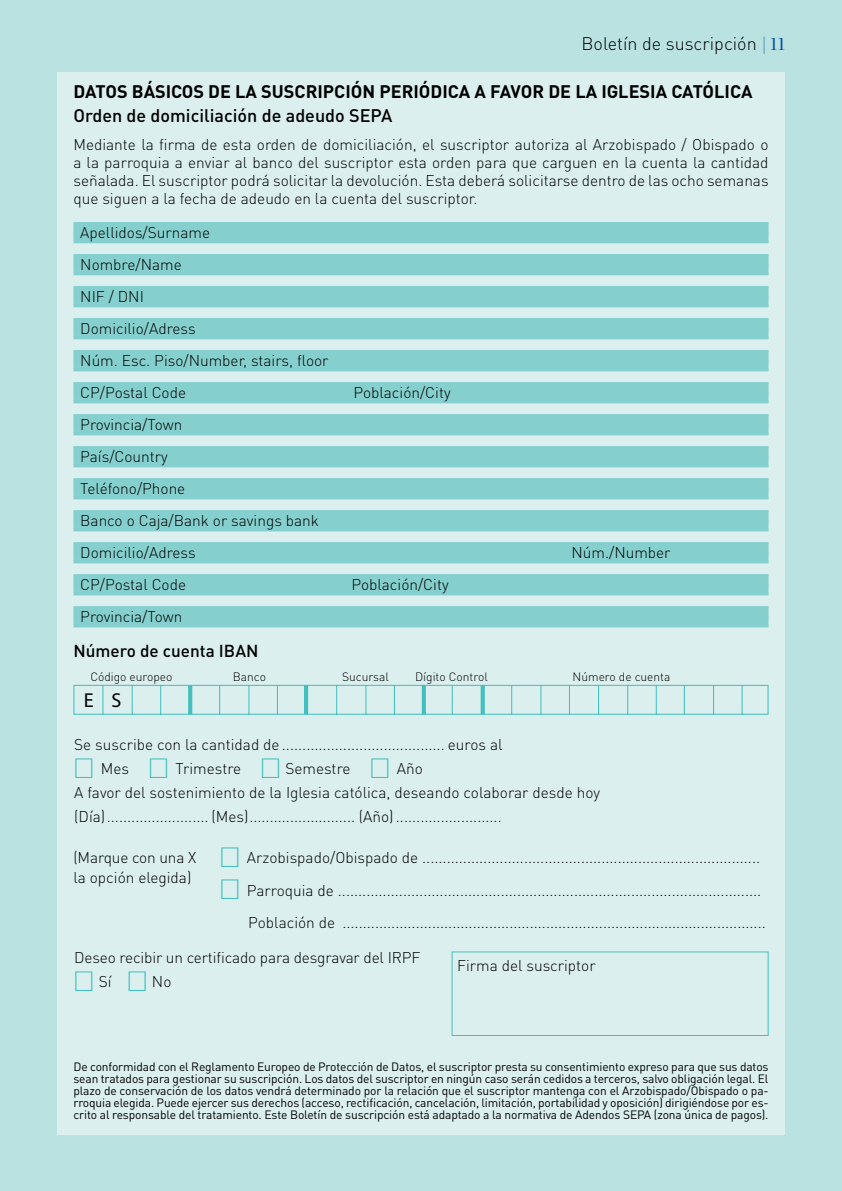
<style>
.page{position:relative;width:842px;height:1191px;background:#b9e2e1}
.page>*{position:absolute;margin:0;border:0;box-sizing:border-box;transform-origin:0 0}
.t1{font:20.2px "Myriad Pro";color:#000}
.t2{font:700 18px "DIN Pro";color:#000}
.t3{font:500 18px "DIN Pro";color:#000}
.t4{font:300 18px "DIN Pro";color:#000}
.t5{font:500 17.2px "DIN Pro";color:#000}
.t6{font:300 15.4px/32px "DIN Pro";color:#000}
.t7{font:12px/12px "DIN Pro";letter-spacing:-.01em;color:#000;text-align:justify}
.t8{font:300 12px "DIN Pro";color:#000}
.s1{font-family:"Chronicle Display";font-weight:400;color:#0251a3}
.s2{font-family:"Flama Semicondensed";font-size:27.4px;color:#42c0bd}
</style>
<div class="page">
<div style="left:57px;top:72px;width:727px;height:1062px;background:#dbefee"></div>
<div style="left:73px;top:222px;width:695px;height:12px;background:#85d0ce"></div>
<div style="left:73px;top:233px;width:695px;height:10px;background:#85d0ce"></div>
<div style="left:73px;top:254px;width:695px;height:12px;background:#85d0ce"></div>
<div style="left:73px;top:265px;width:695px;height:10px;background:#85d0ce"></div>
<div style="left:73px;top:286px;width:695px;height:12px;background:#85d0ce"></div>
<div style="left:73px;top:297px;width:695px;height:10px;background:#85d0ce"></div>
<div style="left:73px;top:318px;width:695px;height:12px;background:#85d0ce"></div>
<div style="left:73px;top:329px;width:695px;height:10px;background:#85d0ce"></div>
<div style="left:73px;top:350px;width:695px;height:12px;background:#85d0ce"></div>
<div style="left:73px;top:361px;width:695px;height:10px;background:#85d0ce"></div>
<div style="left:73px;top:382px;width:695px;height:12px;background:#85d0ce"></div>
<div style="left:73px;top:393px;width:695px;height:10px;background:#85d0ce"></div>
<div style="left:73px;top:414px;width:695px;height:12px;background:#85d0ce"></div>
<div style="left:73px;top:425px;width:695px;height:10px;background:#85d0ce"></div>
<div style="left:73px;top:446px;width:695px;height:12px;background:#85d0ce"></div>
<div style="left:73px;top:457px;width:695px;height:10px;background:#85d0ce"></div>
<div style="left:73px;top:478px;width:695px;height:12px;background:#85d0ce"></div>
<div style="left:73px;top:489px;width:695px;height:10px;background:#85d0ce"></div>
<div style="left:73px;top:510px;width:695px;height:12px;background:#85d0ce"></div>
<div style="left:73px;top:521px;width:695px;height:10px;background:#85d0ce"></div>
<div style="left:73px;top:542px;width:695px;height:12px;background:#85d0ce"></div>
<div style="left:73px;top:553px;width:695px;height:10px;background:#85d0ce"></div>
<div style="left:73px;top:574px;width:695px;height:12px;background:#85d0ce"></div>
<div style="left:73px;top:585px;width:695px;height:10px;background:#85d0ce"></div>
<div style="left:73px;top:606px;width:695px;height:12px;background:#85d0ce"></div>
<div style="left:73px;top:617px;width:695px;height:10px;background:#85d0ce"></div>
<svg style="left:73px;top:684px;width:696px;height:31px"></svg>
<div style="left:452px;top:951px;width:316px;height:85px;border:1px solid #42c0bd"></div>
<p class="t4" style="left:581px;top:31px;width:205px">Boletín de suscripción <span class="s1">| 11</span></p>
<p class="t2" style="left:73px;top:79px;width:680px">DATOS BÁSICOS DE LA SUSCRIPCIÓN PERIÓDICA A FAVOR DE LA IGLESIA CATÓLICA</p>
<p class="t3" style="left:73px;top:103px;width:320px">Orden de domiciliación de adeudo SEPA</p>
<p class="t6" style="left:73px;top:135px;width:697px;line-height:18px;text-align:justify">Mediante la firma de esta orden de domiciliación, el suscriptor autoriza al Arzobispado / Obispado o a la parroquia a enviar al banco del suscriptor esta orden para que carguen en la cuenta la cantidad señalada. El suscriptor podrá solicitar la devolución. Esta deberá solicitarse dentro de las ocho semanas que siguen a la fecha de adeudo en la cuenta del suscriptor.</p>
<p class="t6" style="left:80px;top:216px;width:250px">Apellidos/Surname<br>Nombre/Name<br>NIF / DNI<br>Domicilio/Adress<br>Núm. Esc. Piso/Number, stairs, floor<br>CP/Postal Code</p>
<p class="t6" style="left:353px;top:376px;width:99px">Población/City</p>
<p class="t6" style="left:80px;top:408px;width:240px">Provincia/Town<br>País/Country<br>Teléfono/Phone<br>Banco o Caja/Bank or savings bank<br>Domicilio/Adress</p>
<p class="t6" style="left:571px;top:536px;width:101px">Núm./Number</p>
<p class="t6" style="left:80px;top:568px;width:107px">CP/Postal Code</p>
<p class="t6" style="left:351px;top:568px;width:99px">Población/City</p>
<p class="t6" style="left:80px;top:600px;width:104px">Provincia/Town</p>
<p class="t5" style="left:73px;top:639px;width:186px">Número de cuenta IBAN</p>
<p class="t8" style="left:90px;top:668px;width:84px">Código europeo</p>
<p class="t8" style="left:233px;top:668px;width:35px">Banco</p>
<p class="t8" style="left:342px;top:668px;width:48px">Sucursal</p>
<p class="t8" style="left:415px;top:668px;width:74px">Dígito Control</p>
<p class="t8" style="left:573px;top:668px;width:99px">Número de cuenta</p>
<h1 class="t1" style="left:84px;top:689px;width:39px">E S</h1>
<p class="t6" style="left:74px;top:728px;width:430px">Se suscribe con la cantidad de ........................................ euros al</p>
<p class="t6" style="left:74px;top:756px;width:527px;line-height:24px"><span class="s2">□</span> Mes <span class="s2">□</span> Trimestre <span class="s2">□</span> Semestre <span class="s2">□</span> Año<br>A favor del sostenimiento de la Iglesia católica, deseando colaborar desde hoy (Día)......................... (Mes).......................... (Año) ..........................</p>
<p class="t6" style="left:220px;top:841px;width:541px"><span class="s2">□</span> Arzobispado/Obispado de ...................................................................................</p>
<p class="t6" style="left:220px;top:873px;width:547px;line-height:32.6px;text-align:right"><span class="s2">□</span> Parroquia de ........................................................................................................<br>Población de ........................................................................................................</p>
<p class="t6" style="left:73px;top:846px;width:124px;line-height:20px">(Marque con una X la opción elegida)</p>
<p class="t6" style="left:74px;top:941px;width:347px">Deseo recibir un certificado para desgravar del IRPF</p>
<p class="t6" style="left:74px;top:965px;width:99px"><span class="s2">□</span> Sí <span class="s2">□</span> No</p>
<p class="t6" style="left:457px;top:949px;width:140px">Firma del suscriptor</p>
<p class="t7" style="left:73px;top:1060px;width:697px">De conformidad con el Reglamento Europeo de Protección de Datos, el suscriptor presta su consentimiento expreso para que sus datos sean tratados para gestionar su suscripción. Los datos del suscriptor en ningún caso serán cedidos a terceros, salvo obligación legal. El plazo de conservación de los datos vendrá determinado por la relación que el suscriptor mantenga con el Arzobispado/Obispado o pa&shy;rroquia elegida. Puede ejercer sus derechos (acceso, rectificación, cancelación, limitación, portabilidad y oposición) dirigiéndose por es&shy;crito al responsable del tratamiento. Este Boletín de suscripción está adaptado a la normativa de Adendos SEPA (zona única de pagos).</p>
</div>
